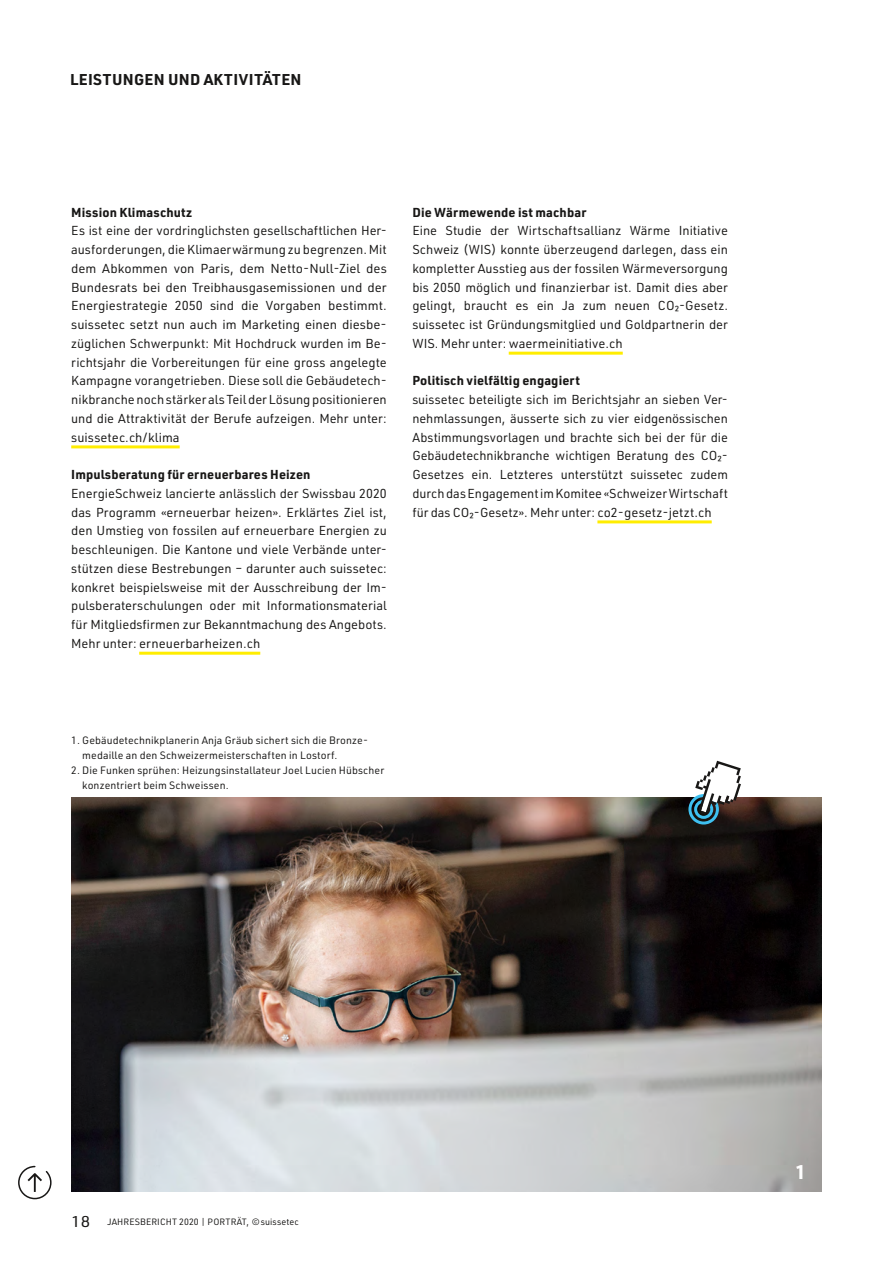
<style>
.page{position:relative;width:893px;height:1263px;background:#fff}
.page>*{position:absolute;margin:0;border:0;box-sizing:border-box;transform-origin:0 0}
.t1{font:700 19.5px "URWDIN";color:#fff}
.t2{font:700 15.3px "URWDIN";letter-spacing:.02em;color:#181716}
.t3{font:12.75px/18.8px "URWDIN";color:#181716;text-align:justify}
.t4{font:700 12.75px "URWDIN";letter-spacing:.01em;color:#181716}
.t5{font:10.5px/15px "URWDIN";letter-spacing:.01em;color:#181716}
.t6{font:9px "URWDIN";letter-spacing:.01em;color:#181716}
.s1{font-size:15.3px}
</style>
<div class="page">
<svg style="left:18px;top:1165px;width:34px;height:35px"></svg>
<hr style="left:71px;top:445px;width:109px;height:3px;background:#ffed00">
<hr style="left:139px;top:652px;width:121px;height:3px;background:#ffed00">
<hr style="left:509px;top:352px;width:114px;height:3px;background:#ffed00">
<hr style="left:597px;top:520px;width:115px;height:3px;background:#ffed00">
<img style="left:71px;top:798px;width:751px;height:394px">
<div style="left:694px;top:800px;width:19px;height:19px;border:3px solid #3ec0f0;border-radius:50%"></div>
<div style="left:688px;top:794px;width:31px;height:30px;border:3px solid #3ec0f0;border-radius:50%"></div>
<svg style="left:695px;top:761px;width:46px;height:54px"></svg>
<p class="t2" style="left:70px;top:69px;width:233px">LEISTUNGEN UND AKTIVITÄTEN</p>
<p class="t4" style="left:71px;top:203px;width:123px">Mission Klimaschutz</p>
<p class="t3" style="left:71px;top:221px;width:317px;text-align:left">Es ist eine der vordringlichsten gesellschaftlichen Her&shy;ausforderungen, die Klimaerwärmung zu begrenzen. Mit dem Abkommen von Paris, dem Netto-Null-Ziel des Bundesrats bei den Treibhausgasemissionen und der Energiestrategie 2050 sind die Vorgaben bestimmt. suissetec setzt nun auch im Marketing einen diesbe&shy;züglichen Schwerpunkt: Mit Hochdruck wurden im Be&shy;richtsjahr die Vorbereitungen für eine gross angelegte Kampagne vorangetrieben. Diese soll die Gebäudetech&shy;nikbranche noch stärker als Teil der Lösung positionieren und die Attraktivität der Berufe aufzeigen. Mehr unter: suissetec.ch/klima</p>
<p class="t4" style="left:71px;top:466px;width:241px">Impulsberatung für erneuerbares Heizen</p>
<p class="t3" style="left:71px;top:484px;width:317px">EnergieSchweiz lancierte anlässlich der Swissbau 2020 das Programm «erneuerbar heizen». Erklärtes Ziel ist, den Umstieg von fossilen auf erneuerbare Energien zu beschleunigen. Die Kantone und viele Verbände unter&shy;stützen diese Bestrebungen – darunter auch suissetec: konkret beispielsweise mit der Ausschreibung der Im&shy;pulsberaterschulungen oder mit Informationsmaterial für Mitgliedsfirmen zur Bekanntmachung des Angebots.<br>Mehr unter: erneuerbarheizen.ch</p>
<p class="t4" style="left:412px;top:203px;width:176px">Die Wärmewende ist machbar</p>
<p class="t3" style="left:412px;top:221px;width:317px">Eine Studie der Wirtschaftsallianz Wärme Initiative Schweiz (WIS) konnte überzeugend darlegen, dass ein kompletter Ausstieg aus der fossilen Wärmeversorgung bis 2050 möglich und finanzierbar ist. Damit dies aber gelingt, braucht es ein Ja zum neuen CO₂-Gesetz. suissetec ist Gründungsmitglied und Goldpartnerin der WIS. Mehr unter: waermeinitiative.ch</p>
<p class="t4" style="left:412px;top:372px;width:169px">Politisch vielfältig engagiert</p>
<p class="t3" style="left:412px;top:390px;width:317px">suissetec beteiligte sich im Berichtsjahr an sieben Ver&shy;nehmlassungen, äusserte sich zu vier eidgenössischen Abstimmungsvorlagen und brachte sich bei der für die Gebäudetechnikbranche wichtigen Beratung des CO₂- Gesetzes ein. Letzteres unterstützt suissetec zudem durch das Engagement im Komitee «Schweizer Wirtschaft für das CO₂-Gesetz». Mehr unter: co2-gesetz-jetzt.ch</p>
<p class="t5" style="left:82px;top:733px;width:285px;text-indent:-11px">1. Gebäudetechnikplanerin Anja Gräub sichert sich die Bronze&shy;medaille an den Schweizermeisterschaften in Lostorf.</p>
<p class="t5" style="left:82px;top:763px;width:303px;text-indent:-11px">2. Die Funken sprühen: Heizungsinstallateur Joel Lucien Hübscher konzentriert beim Schweissen.</p>
<p class="t6" style="left:71px;top:1216px;width:229px"><span class="s1">18</span> JAHRESBERICHT 2020 | PORTRÄT, © suissetec</p>
<h1 class="t1" style="left:796px;top:1159px;width:12px">1</h1>
</div>
